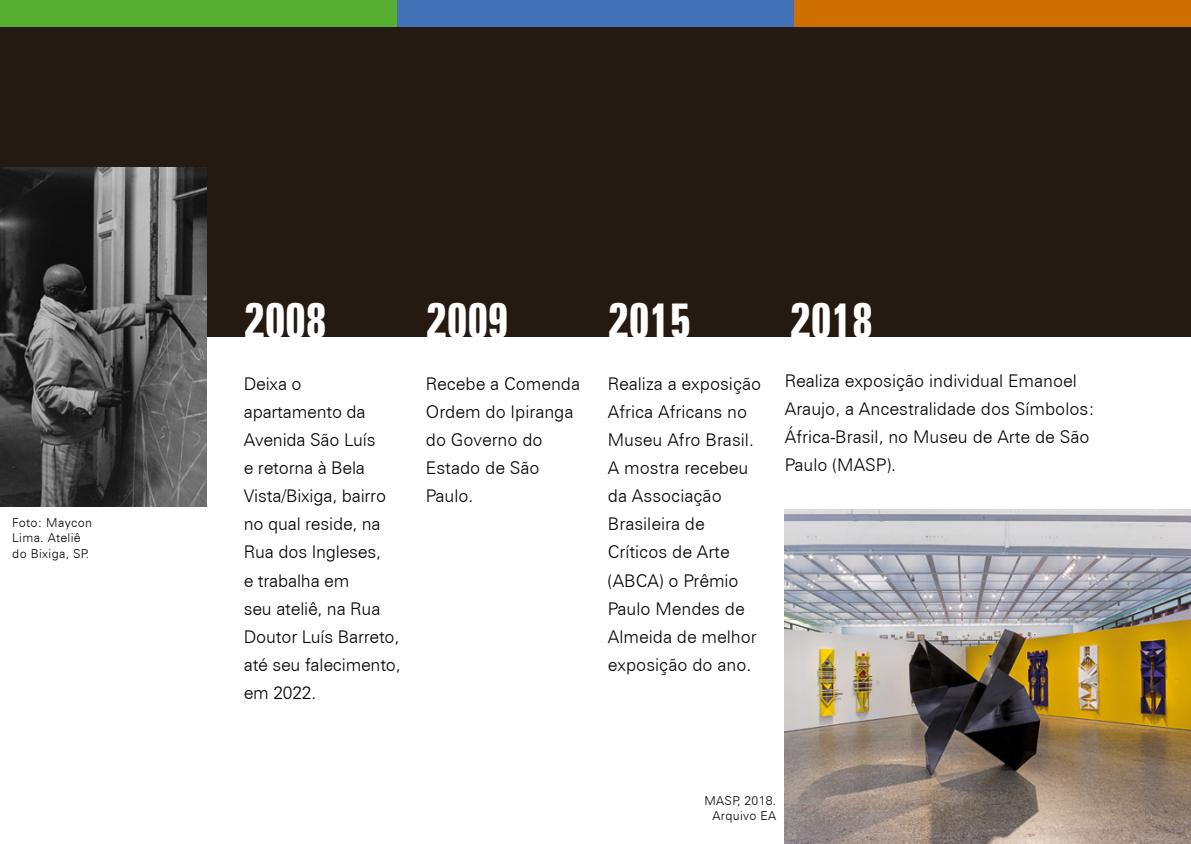
<style>
.page{position:relative;width:1191px;height:844px;background:#fff}
.page>*{position:absolute;margin:0;border:0;box-sizing:border-box;transform-origin:0 0}
.t1{font:700 extra-condensed 49px "Zurich BT";letter-spacing:-.02em;color:#fff}
.t2{font:300 17.5px/28px "Zurich BT";color:#000}
.t3{font:300 12.25px/15.8px "Zurich BT";letter-spacing:.025em;color:#000}
</style>
<div class="page">
<div style="left:0;top:0;width:1191px;height:336px;background:#241a11"></div>
<div style="left:390px;top:0;width:410px;height:27px;background:#4371b7"></div>
<div style="left:794px;top:0;width:397px;height:27px;background:#cf6f00"></div>
<div style="left:0;top:0;width:396px;height:27px;background:#56af31"></div>
<img style="left:785px;top:509px;width:406px;height:334px">
<img style="left:0;top:167px;width:206px;height:339px">
<p class="t3" style="left:12px;top:514px;width:81px">Foto: Maycon<br>Lima. Ateliê do Bixiga, SP.</p>
<h1 class="t1" style="left:244px;top:292px;width:85px">2008</h1>
<p class="t2" style="left:244px;top:370px;width:158px">Deixa o apartamento da<br>Avenida São Luís<br>e retorna à Bela<br>Vista/Bixiga, bairro no qual reside, na<br>Rua dos Ingleses,<br>e trabalha em<br>seu ateliê, na Rua<br>Doutor Luís Barreto, até seu falecimento, em 2022.</p>
<h1 class="t1" style="left:426px;top:292px;width:85px">2009</h1>
<p class="t2" style="left:426px;top:370px;width:156px">Recebe a Comenda<br>Ordem do Ipiranga do Governo do<br>Estado de São<br>Paulo.</p>
<h1 class="t1" style="left:608px;top:292px;width:85px">2015</h1>
<p class="t2" style="left:608px;top:370px;width:155px">Realiza a exposição<br>Africa Africans no<br>Museu Afro Brasil.<br>A mostra recebeu da Associação<br>Brasileira de<br>Críticos de Arte (ABCA) o Prêmio<br>Paulo Mendes de<br>Almeida de melhor exposição do ano.</p>
<h1 class="t1" style="left:790px;top:292px;width:85px">2018</h1>
<p class="t2" style="left:785px;top:366px;width:311px">Realiza exposição individual Emanoel<br>Araujo, a Ancestralidade dos Símbolos:<br>África-Brasil, no Museu de Arte de São<br>Paulo (MASP).</p>
<p class="t3" style="left:704px;top:792px;width:73px;text-align:right">MASP, 2018.<br>Arquivo EA</p>
</div>
